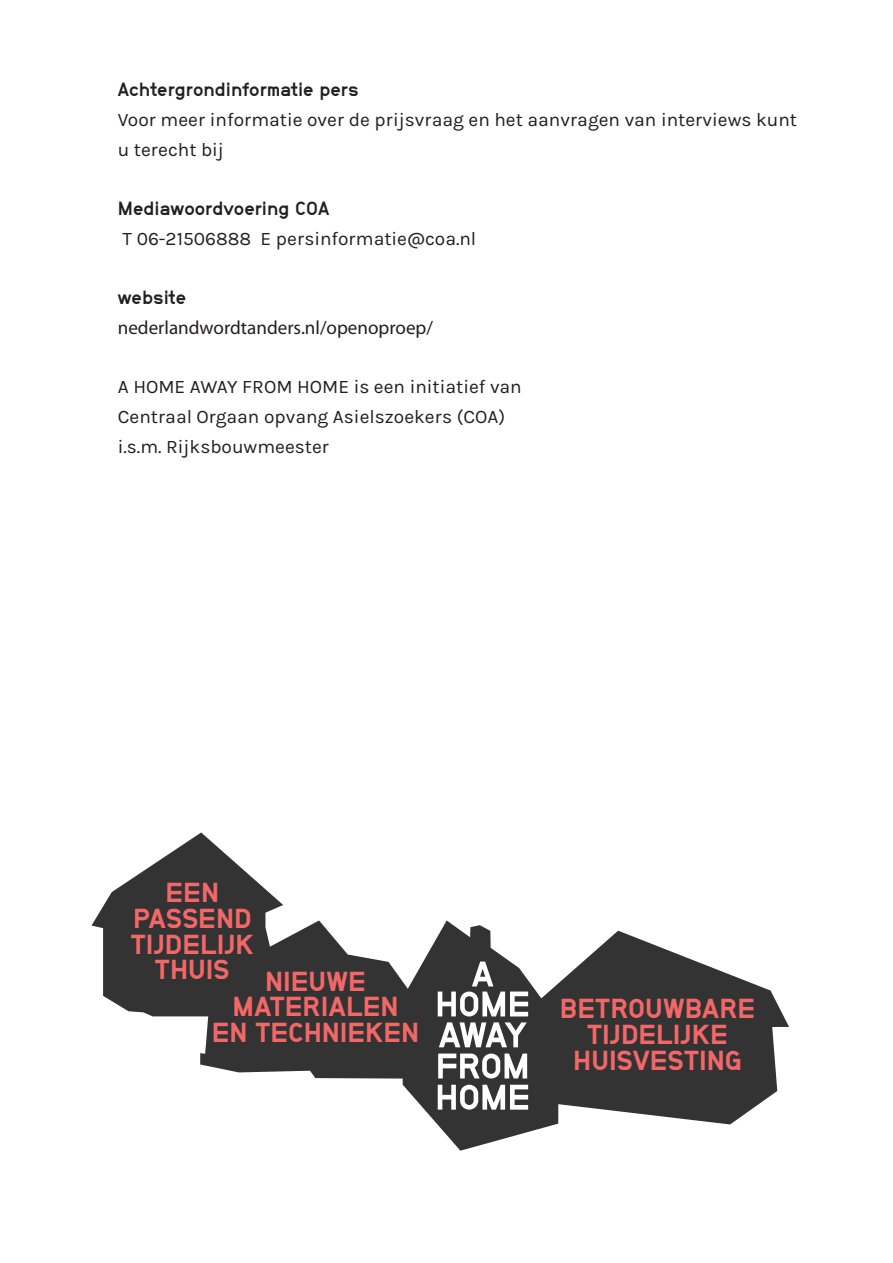
<style>
.page{position:relative;width:893px;height:1263px;background:#fff}
.page>*{position:absolute;margin:0;border:0;box-sizing:border-box;transform-origin:0 0}
.t1{font:27.3px/25.7px "Neubau Grotesk Schwer";color:#f26768;text-align:center}
.t2{font:19.05px/29.7px "Karla";color:#231f20}
.t3{font:19.05px "Neubau Grotesk Fett";color:#231f20}
.t4{font:19.05px "Myriad";color:#231f20}
</style>
<div class="page">
<svg style="left:573px;top:931px;width:216px;height:193px;fill:#333"></svg>
<svg style="left:92px;top:832px;width:481px;height:319px"></svg>
<p class="t3" style="left:118px;top:78px;width:242px">Achtergrondinformatie pers</p>
<p class="t2" style="left:118px;top:105px;width:681px">Voor meer informatie over de prijsvraag en het aanvragen van interviews kunt u terecht bij</p>
<p class="t3" style="left:118px;top:197px;width:213px">Mediawoordvoering COA</p>
<p class="t2" style="left:123px;top:224px;width:355px">T 06-21506888 E persinformatie@coa.nl</p>
<p class="t3" style="left:118px;top:286px;width:70px">website</p>
<p class="t4" style="left:118px;top:318px;width:317px">nederlandwordtanders.nl/openoproep/</p>
<p class="t2" style="left:118px;top:372px;width:405px">A HOME AWAY FROM HOME is een initiatief van<br>Centraal Orgaan opvang Asielszoekers (COA) i.s.m. Rijksbouwmeester</p>
<h1 class="t1" style="left:131px;top:878px;width:124px">EEN<br>PASSEND<br>TIJDELIJK<br>THUIS</h1>
<h1 class="t1" style="left:212px;top:967px;width:209px">NIEUWE<br>MATERIALEN<br>EN TECHNIEKEN</h1>
<h1 class="t1" style="left:560px;top:994px;width:197px">BETROUWBARE<br>TIJDELIJKE<br>HUISVESTING</h1>
</div>
